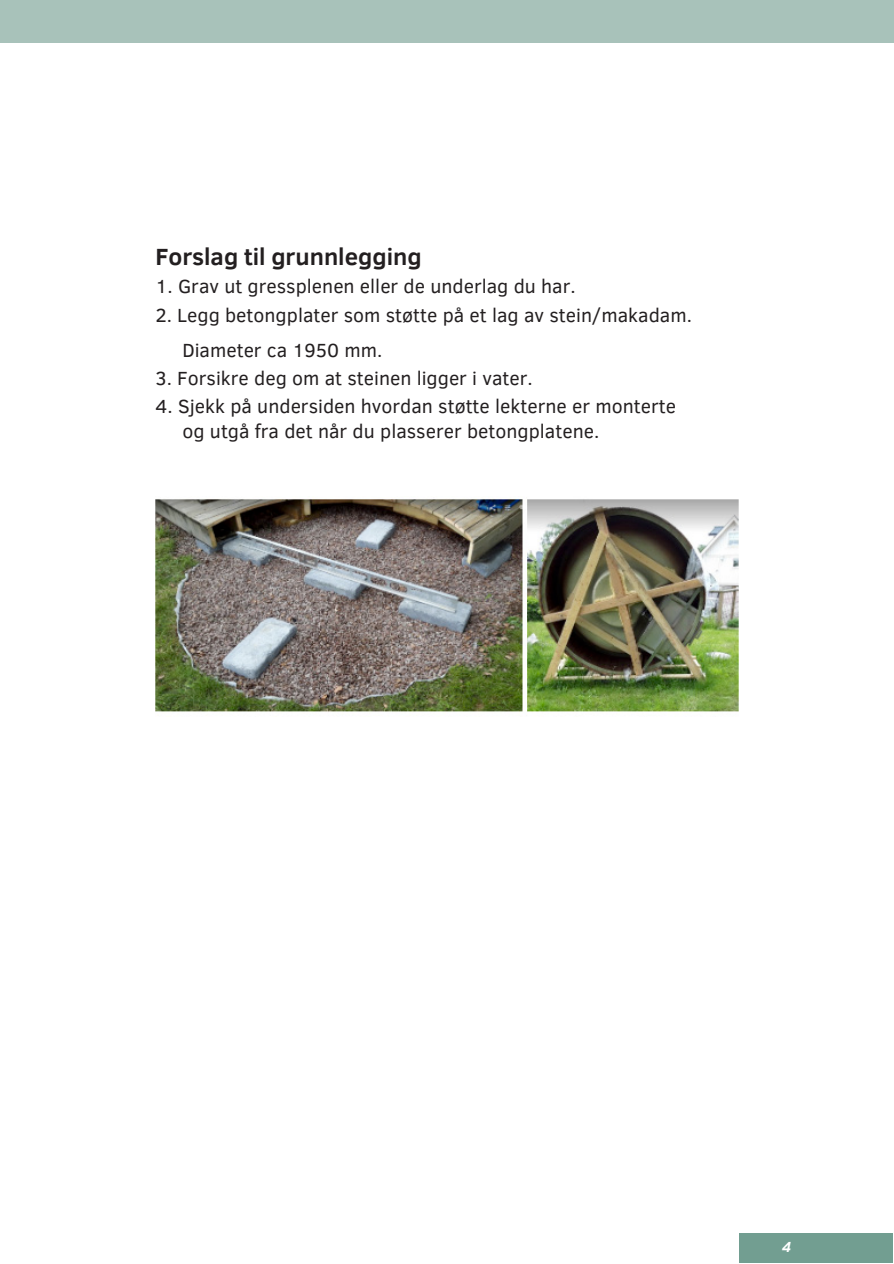
<style>
.page{position:relative;width:894px;height:1264px;background:#fff}
.page>*{position:absolute;margin:0;border:0;box-sizing:border-box;transform-origin:0 0}
.t1{font:700 24px "Clear Sans";color:#231f20}
.t2{font:19.5px "Clear Sans";color:#231f20}
.t3{font:italic 700 15px "Clear Sans";color:#fff}
</style>
<div class="page">
<div style="left:0;top:0;width:893px;height:43px;background:#a8c2ba"></div>
<div style="left:739px;top:1232px;width:153px;height:30px;background:#729e91"></div>
<img style="left:155px;top:499px;width:583px;height:213px">
<h1 class="t1" style="left:155px;top:239px;width:267px">Forslag til grunnlegging</h1>
<h1 class="t2" style="left:155px;top:272px;width:422px">1. Grav ut gressplenen eller de underlag du har.</h1>
<h1 class="t2" style="left:155px;top:300px;width:538px">2. Legg betongplater som støtte på et lag av stein/makadam.</h1>
<h1 class="t2" style="left:182px;top:336px;width:201px">Diameter ca 1950 mm.</h1>
<h1 class="t2" style="left:155px;top:364px;width:379px">3. Forsikre deg om at steinen ligger i vater.</h1>
<h1 class="t2" style="left:155px;top:392px;width:522px">4. Sjekk på undersiden hvordan støtte lekterne er monterte</h1>
<p class="t2" style="left:182px;top:417px;width:418px">og utgå fra det når du plasserer betongplatene.</p>
<p class="t3" style="left:782px;top:1235px;width:11px">4</p>
</div>
